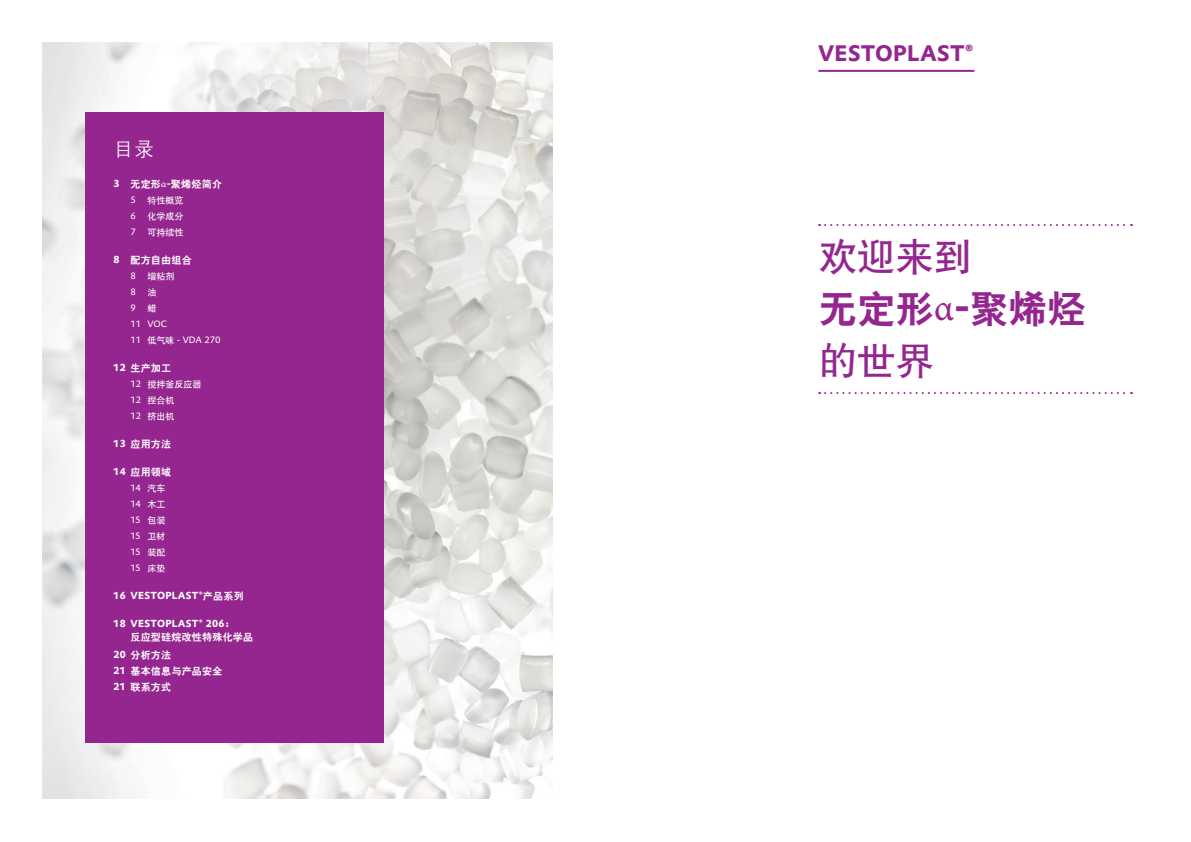
<style>
.page{position:relative;width:1191px;height:842px;background:#fff}
.page>*{position:absolute;margin:0;border:0;box-sizing:border-box;transform-origin:0 0}
.t1{font:38px "H Yb 2 gj";letter-spacing:.01em;color:#95268f}
.t2{font:38px "H Yb 1 gj";letter-spacing:.01em;color:#95268f}
.t3{font:700 22px "Evonik Prokyon";letter-spacing:.01em;color:#95268f}
.t4{font:20px "H Yg 2 gj";color:#fff}
.t5{font:10px/18px "H Yb 2 gj";letter-spacing:.025em;color:#fff}
.t6{font:700 10px "Evonik Prokyon";letter-spacing:.025em;color:#fff}
.t7{font:9px/16px "Evonik Prokyon";color:#fff}
.t8{font:9px/16px "H Yb 1 gj";color:#fff}
.s1{font-family:"Evonik Prokyon";font-weight:700}
.s2{font-family:"Minion Pro"}
.s3{font-family:"H Yb 1 gj"}
.s4{font-family:"Evonik Prokyon"}
.s5{font-family:"H Yb 2 gj";font-weight:400}
</style>
<div class="page">
<img style="left:43px;top:42px;width:510px;height:756px">
<svg style="left:819px;top:224px;width:313px;height:2px"></svg>
<svg style="left:819px;top:392px;width:313px;height:2px"></svg>
<hr style="left:818px;top:70px;width:156px;height:2px;background:#95268f">
<div style="left:85px;top:112px;width:298px;height:630px;background:#95268f"></div>
<h3 class="t4" style="left:113px;top:139px;width:42px">目录</h3>
<p class="t5" style="left:113px;top:175px;width:110px"><span class="s1">3</span> 无定形<span class="s2">α</span><span class="s1">-</span>聚烯烃简介</p>
<p class="t7" style="left:130px;top:191px;width:7px">5</p>
<p class="t8" style="left:147px;top:192px;width:37px">特性概览</p>
<p class="t7" style="left:130px;top:207px;width:7px">6</p>
<p class="t8" style="left:147px;top:208px;width:37px">化学成分</p>
<p class="t7" style="left:130px;top:223px;width:7px">7</p>
<p class="t8" style="left:147px;top:224px;width:37px">可持续性</p>
<p class="t5" style="left:113px;top:251px;width:80px"><span class="s1">8</span> 配方自由组合</p>
<p class="t7" style="left:130px;top:267px;width:7px">8</p>
<p class="t8" style="left:147px;top:268px;width:28px">增粘剂</p>
<p class="t7" style="left:130px;top:283px;width:7px">8</p>
<p class="t8" style="left:147px;top:284px;width:10px">油</p>
<p class="t7" style="left:130px;top:299px;width:7px">9</p>
<p class="t8" style="left:147px;top:300px;width:10px">蜡</p>
<p class="t7" style="left:130px;top:315px;width:92px">11 VOC<br>11 <span class="s3">低气味</span> - VDA 270</p>
<p class="t5" style="left:113px;top:359px;width:59px"><span class="s1">12</span> 生产加工</p>
<p class="t8" style="left:130px;top:376px;width:73px"><span class="s4">12</span> 搅拌釜反应器<br><span class="s4">12</span> 捏合机<br><span class="s4">12</span> 挤出机</p>
<p class="t5" style="left:113px;top:435px;width:59px"><span class="s1">13</span> 应用方法</p>
<p class="t5" style="left:113px;top:463px;width:59px"><span class="s1">14</span> 应用领域</p>
<p class="t7" style="left:130px;top:479px;width:37px;text-align:justify">14 <span class="s3">汽车</span>14 <span class="s3">木工</span>15 <span class="s3">包装</span>15 <span class="s3">卫材</span>15 <span class="s3">装配</span>15 <span class="s3">床垫</span></p>
<p class="t6" style="left:113px;top:587px;width:132px">16 VESTOPLAST®<span class="s5">产品系列</span></p>
<p class="t6" style="left:113px;top:615px;width:117px">18 VESTOPLAST® 206:</p>
<p class="t5" style="left:113px;top:628px;width:141px;text-indent:17px">反应型硅烷改性特殊化学品<br><span class="s1">20</span> 分析方法</p>
<p class="t5" style="left:113px;top:663px;width:111px;line-height:16px"><span class="s1">21</span> 基本信息与产品安全<br><span class="s1">21</span> 联系方式</p>
<h2 class="t3" style="left:818px;top:35px;width:157px">VESTOPLAST®</h2>
<h1 class="t2" style="left:819px;top:238px;width:155px">欢迎来到</h1>
<h1 class="t1" style="left:819px;top:290px;width:267px">无定形<span class="s2">α</span><span class="s1">-</span>聚烯烃</h1>
<h1 class="t2" style="left:819px;top:342px;width:116px">的世界</h1>
</div>
